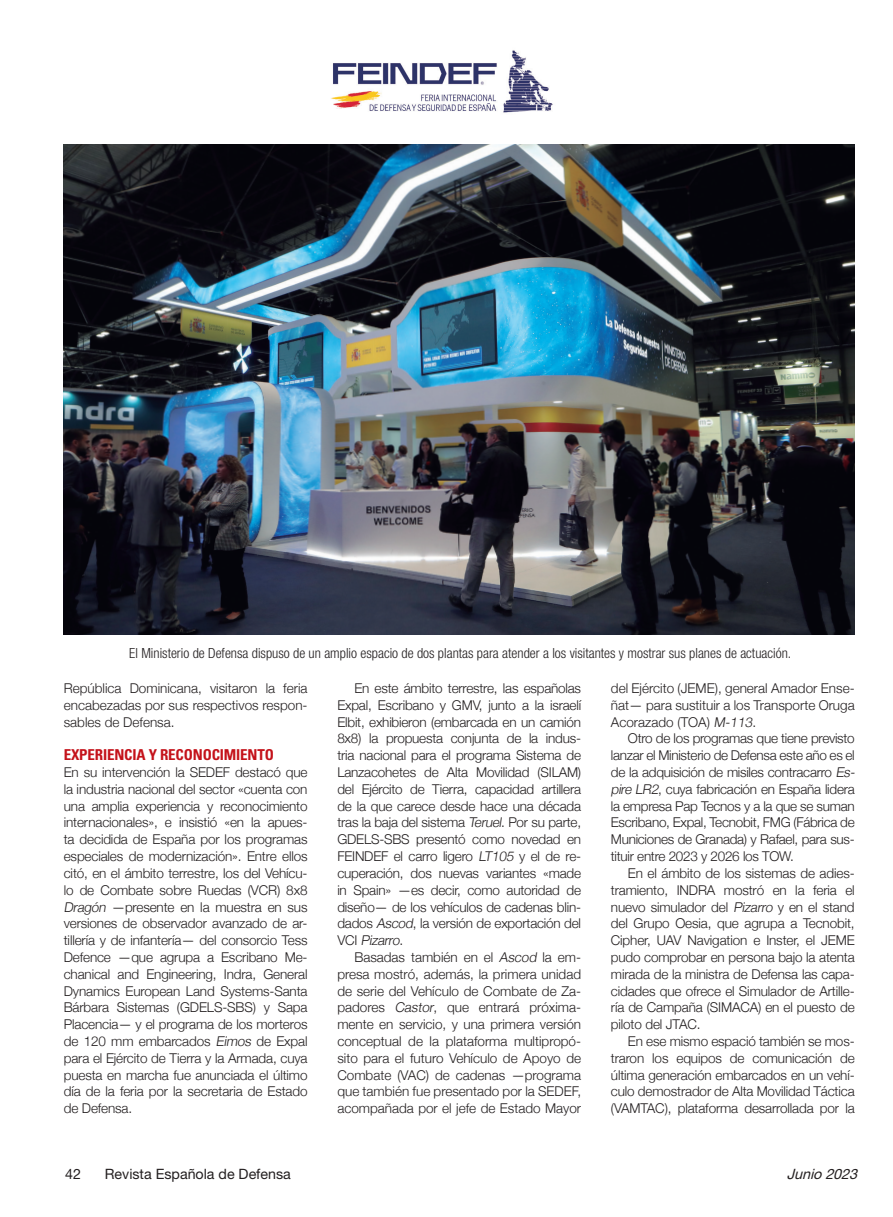
<style>
.page{position:relative;width:893px;height:1217px;background:#fff}
.page>*{position:absolute;margin:0;border:0;box-sizing:border-box;transform-origin:0 0}
.Ladillo{font:700 condensed 15px "Univers";letter-spacing:-.01em;color:#c4121a}
.t1{font:14.25px "Helvetica Neue";color:#231f20}
.t2{font:italic 14.25px "Helvetica Neue";color:#231f20}
.Título_B{font:300 condensed 13.95px "Helvetica Neue";color:#231f20}
.Coro-Texto{font:300 13.5px/16.8px "Helvetica Neue";letter-spacing:-.015em;color:#231f20;text-align:justify}
.s1{font-style:italic}
</style>
<div class="page">
<img style="left:331px;top:50px;width:222px;height:63px">
<img style="left:64px;top:145px;width:791px;height:489px">
<p class="Título_B" style="left:129px;top:644px;width:663px">El Ministerio de Defensa dispuso de un amplio espacio de dos plantas para atender a los visitantes y mostrar sus planes de actuación.</p>
<p class="Coro-Texto" style="left:64px;top:678px;width:245px">República Dominicana, visitaron la feria encabezadas por sus respectivos respon&shy;sables de Defensa.</p>
<p class="Ladillo" style="left:64px;top:745px;width:212px">EXPERIENCIA Y RECONOCIMIENTO</p>
<p class="Coro-Texto" style="left:64px;top:762px;width:245px">En su intervención la SEDEF destacó que la industria nacional del sector «cuenta con una amplia experiencia y reconocimiento internacionales», e insistió «en la apues&shy;ta decidida de España por los programas especiales de modernización». Entre ellos citó, en el ámbito terrestre, los del Vehícu&shy;lo de Combate sobre Ruedas (VCR) 8x8<br><span class="s1">Dragón</span> —presente en la muestra en sus versiones de observador avanzado de ar&shy;tillería y de infantería— del consorcio Tess Defence —que agrupa a Escribano Me&shy;chanical and Engineering, Indra, General Dynamics European Land Systems-Santa Bárbara Sistemas (GDELS-SBS) y Sapa Placencia— y el programa de los morteros de 120 mm embarcados <span class="s1">Eimos</span> de Expal para el Ejército de Tierra y la Armada, cuya puesta en marcha fue anunciada el último día de la feria por la secretaria de Estado de Defensa.</p>
<p class="Coro-Texto" style="left:337px;top:678px;width:245px;text-indent:17px">En este ámbito terrestre, las españolas Expal, Escribano y GMV, junto a la israelí Elbit, exhibieron (embarcada en un camión 8x8) la propuesta conjunta de la indus&shy;tria nacional para el programa Sistema de Lanzacohetes de Alta Movilidad (SILAM) del Ejército de Tierra, capacidad artillera de la que carece desde hace una década tras la baja del sistema <span class="s1">Teruel</span>. Por su parte, GDELS-SBS presentó como novedad en FEINDEF el carro ligero <span class="s1">LT105</span> y el de re&shy;cuperación, dos nuevas variantes «made in Spain» —es decir, como autoridad de diseño— de los vehículos de cadenas blin&shy;dados <span class="s1">Ascod</span>, la versión de exportación del V C I <span class="s1">Pizarro</span>.</p>
<p class="Coro-Texto" style="left:337px;top:947px;width:245px;text-indent:17px">Basadas también en el <span class="s1">Ascod</span> la em&shy;presa mostró, además, la primera unidad de serie del Vehículo de Combate de Za&shy;padores <span class="s1">Castor</span>, que entrará próxima&shy;mente en servicio, y una primera versión conceptual de la plataforma multipropó&shy;sito para el futuro Vehículo de Apoyo de Combate (VAC) de cadenas —programa que también fue presentado por la SEDEF, acompañada por el jefe de Estado Mayor</p>
<p class="Coro-Texto" style="left:611px;top:678px;width:245px">del Ejército (JEME), general Amador Ense&shy;ñat— para sustituir a los Transporte Oruga Acorazado (TOA) <span class="s1">M-113</span>.</p>
<p class="Coro-Texto" style="left:611px;top:729px;width:248px;text-align:left;text-indent:17px">Otro de los programas que tiene previsto lanzar el Ministerio de Defensa este año es el de la adquisición de misiles contracarro <span class="s1">Es&shy;pire LR2</span>, cuya fabricación en España lidera la empresa Pap Tecnos y a la que se suman Escribano, Expal, Tecnobit, FMG (Fábrica de Municiones de Granada) y Rafael, para sus&shy;tituir entre 2023 y 2026 los TOW.</p>
<p class="Coro-Texto" style="left:611px;top:863px;width:245px;text-indent:17px">En el ámbito de los sistemas de adies&shy;tramiento, INDRA mostró en la feria el nuevo simulador del <span class="s1">Pizarro</span> y en el stand del Grupo Oesia, que agrupa a Tecnobit, Cipher, UAV Navigation e Inster, el JEME pudo comprobar en persona bajo la atenta mirada de la ministra de Defensa las capa&shy;cidades que ofrece el Simulador de Artille&shy;ría de Campaña (SIMACA) en el puesto de piloto del JTAC.</p>
<p class="Coro-Texto" style="left:611px;top:1031px;width:245px;text-indent:17px">En ese mismo espació también se mos&shy;traron los equipos de comunicación de última generación embarcados en un vehí&shy;culo demostrador de Alta Movilidad Táctica (VAMTAC), plataforma desarrollada por la</p>
<p class="t1" style="left:65px;top:1164px;width:17px">42</p>
<p class="t1" style="left:105px;top:1164px;width:188px">Revista Española de Defensa</p>
<p class="t2" style="left:787px;top:1164px;width:76px">Junio 2023</p>
</div>
